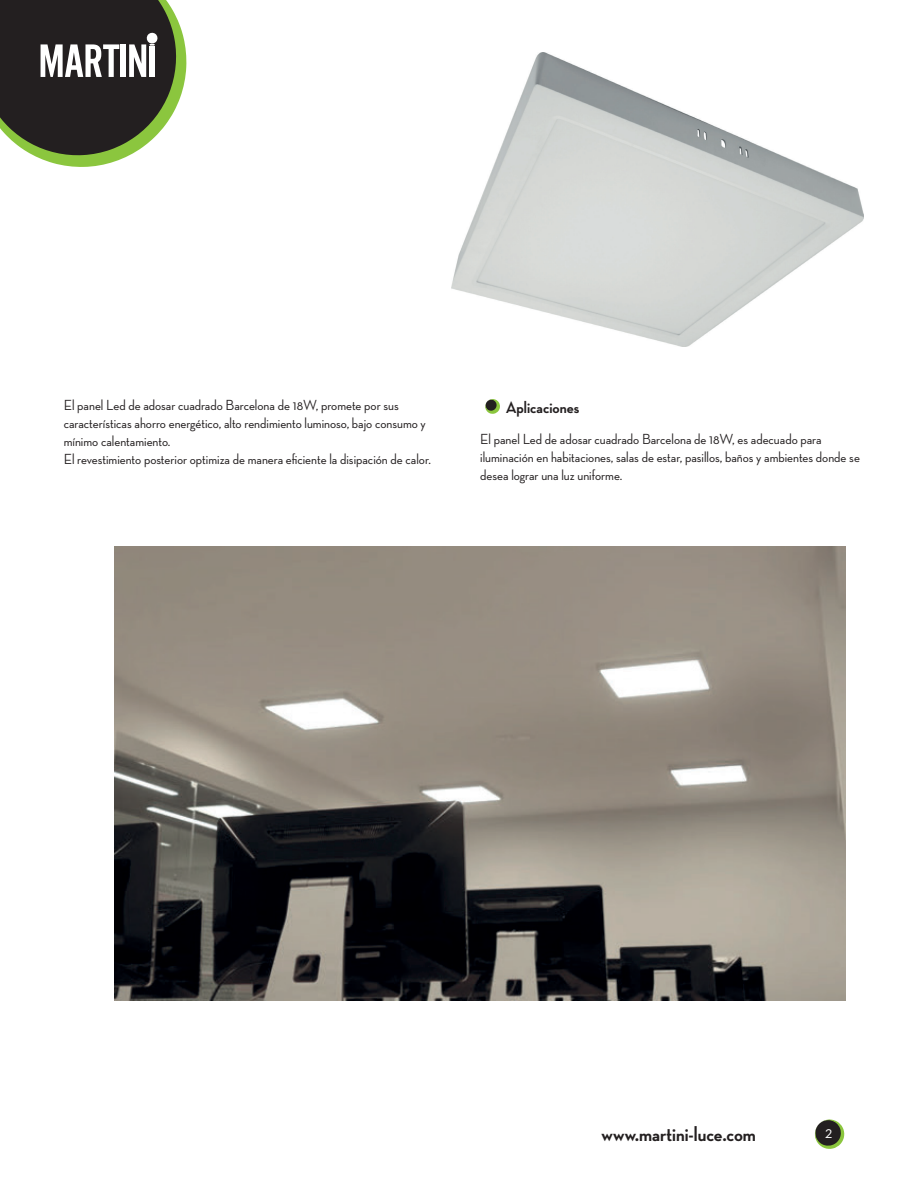
<style>
.page{position:relative;width:918px;height:1188px;background:#fff}
.page>*{position:absolute;margin:0;border:0;box-sizing:border-box;transform-origin:0 0}
.t1{font:700 21px "Neutra Disp";color:#231f20}
.t2{font:700 16.95px "Neutra Disp";color:#231f20}
.t3{font:500 16.95px "Neutra Disp";color:#fff}
.t4{font:500 14.85px/17.9px "Neutra Disp";color:#231f20}
</style>
<div class="page">
<img style="left:452px;top:52px;width:412px;height:294px">
<svg style="left:485px;top:399px;width:15px;height:15px"></svg>
<svg style="left:0;top:0;width:187px;height:167px"></svg>
<svg style="left:815px;top:1119px;width:29px;height:30px"></svg>
<img style="left:115px;top:547px;width:731px;height:453px">
<p class="t4" style="left:64px;top:396px;width:369px">El panel Led de adosar cuadrado Barcelona de 18W, promete por sus características ahorro energético, alto rendimiento luminoso, bajo consumo y mínimo calentamiento.<br>El revestimiento posterior optimiza de manera eficiente la disipación de calor.</p>
<p class="t2" style="left:506px;top:398px;width:75px">Aplicaciones</p>
<p class="t4" style="left:480px;top:430px;width:381px">El panel Led de adosar cuadrado Barcelona de 18W, es adecuado para iluminación en habitaciones, salas de estar, pasillos, baños y ambientes donde se desea lograr una luz uniforme.</p>
<h1 class="t1" style="left:602px;top:1122px;width:156px">www.martini-luce.com</h1>
<p class="t3" style="left:825px;top:1123px;width:9px">2</p>
</div>
